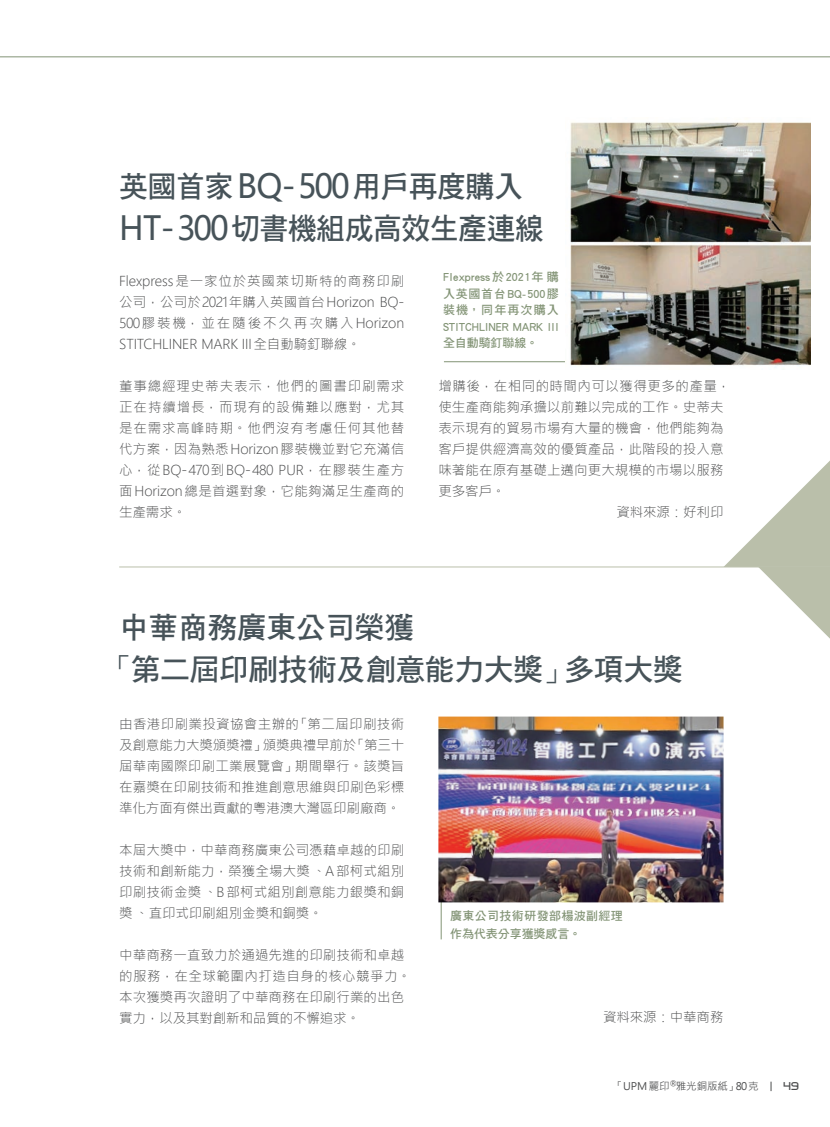
<style>
.page{position:relative;width:830px;height:1127px;background:#fff}
.page>*{position:absolute;margin:0;border:0;box-sizing:border-box;transform-origin:0 0}
.t1{font:30px/42px "DF Hei Std W7";letter-spacing:-.02em;color:#475359;scale:.96 1}
.t2{font:30px/42px "DF Hei Std W7";letter-spacing:-.02em;color:#475359}
.t3{font:300 13.5px/21px "Microsoft Jheng Hei";letter-spacing:.005em;color:#4b4c4d;text-align:justify}
.t4{font:300 13.5px "Microsoft Jheng Hei";letter-spacing:.035em;color:#4b4c4d}
.t5{font:12px/16.5px "DF Hei Std W7";letter-spacing:-.01em;color:#839476;text-align:justify}
.t6{font:12px/17.2px "DF Hei Std W7";letter-spacing:.025em;color:#839476}
.t7{font:12px "Aquire";color:#4b4c4d;scale:1.05 1}
.t8{font:10.5px "Microsoft Jheng Hei";letter-spacing:-.01em;color:#4b4c4d}
.s1{font-family:"Microsoft Ya Hei";font-size:33px}
.s2{font-family:"DF Hei Std W3"}
</style>
<div class="page">
<hr style="left:441px;top:856px;width:1px;height:83px;background:#839476">
<hr style="left:444px;top:361px;width:170px;height:1px;background:#839476">
<svg style="left:0;top:56px;width:829px;height:1px"></svg>
<img style="left:565px;top:122px;width:245px;height:246px">
<svg style="left:723px;top:462px;width:106px;height:176px"></svg>
<hr style="left:119px;top:567px;width:710px;height:1px;background:#babfaa">
<img style="left:438px;top:717px;width:285px;height:185px">
<h1 class="t1" style="left:119px;top:164px;width:444px">英國首家<span class="s1">BQ-500</span>用戶再度購入<br><span class="s1">HT-300</span>切書機組成高效生產連線</h1>
<p class="t3" style="left:119px;top:270px;width:286px">Flexpress是一家位於英國萊切斯特的商務印刷公司，公司於2021年購入英國首台Horizon BQ-500膠裝機，並在隨後不久再次購入Horizon STITCHLINER MARK III全自動騎釘聯線。</p>
<p class="t3" style="left:119px;top:375px;width:286px">董事總經理史蒂夫表示，他們的圖書印刷需求正在持續增長，而現有的設備難以應對，尤其是在需求高峰時期。他們沒有考慮任何其他替代方案，因為熟悉Horizon膠裝機並對它充滿信心，從BQ-470到BQ-480 PUR，在膠裝生產方面Horizon總是首選對象，它能夠滿足生產商的生產需求。</p>
<p class="t5" style="left:443px;top:268px;width:117px">Flexpress於2021年購入英國首台BQ-500膠裝機，同年再次購入STITCHLINER MARK III全自動騎釘聯線。</p>
<p class="t4" style="left:438px;top:377px;width:293px">增購後，在相同的時間內可以獲得更多的產量，</p>
<p class="t3" style="left:438px;top:396px;width:286px">使生產商能夠承擔以前難以完成的工作。史蒂夫</p>
<p class="t3" style="left:438px;top:417px;width:286px">表示現有的貿易市場有大量的機會，他們能夠為</p>
<p class="t3" style="left:438px;top:438px;width:286px">客戶提供經濟高效的優質產品，此階段的投入意</p>
<p class="t3" style="left:438px;top:459px;width:286px">味著能在原有基礎上邁向更大規模的市場以服務</p>
<p class="t3" style="left:438px;top:480px;width:68px">更多客戶。</p>
<p class="t3" style="left:616px;top:501px;width:109px">資料來源：好利印</p>
<h1 class="t2" style="left:104px;top:606px;width:580px;text-indent:15px">中華商務廣東公司榮獲<br><span class="s2">「</span>第二屆印刷技術及創意能力大獎<span class="s2">」</span>多項大獎</h1>
<p class="t3" style="left:119px;top:713px;width:286px">由香港印刷業投資協會主辦的「第二屆印刷技術及創意能力大獎頒獎禮」頒獎典禮早前於「第三十屆華南國際印刷工業展覽會」期間舉行。該獎旨在嘉獎在印刷技術和推進創意思維與印刷色彩標準化方面有傑出貢獻的粵港澳大灣區印刷廠商。</p>
<p class="t3" style="left:119px;top:839px;width:286px">本屆大獎中，中華商務廣東公司憑藉卓越的印刷技術和創新能力，榮獲全場大獎、A部柯式組別印刷技術金獎、B部柯式組別創意能力銀獎和銅獎、直印式印刷組別金獎和銅獎。</p>
<p class="t3" style="left:119px;top:944px;width:293px;text-align:left">中華商務一直致力於通過先進的印刷技術和卓越的服務，在全球範圍內打造自身的核心競爭力。本次獲獎再次證明了中華商務在印刷行業的出色實力，以及其對創新和品質的不懈追求。</p>
<p class="t6" style="left:450px;top:907px;width:174px">廣東公司技術研發部楊波副經理作為代表分享獲獎感言。</p>
<p class="t3" style="left:602px;top:1006px;width:122px">資料來源：中華商務</p>
<p class="t8" style="left:612px;top:1080px;width:147px">「UPM麗印<sup>®</sup>雅光銅版紙」80克</p>
<p class="t7" style="left:782px;top:1079px;width:17px">49</p>
</div>
